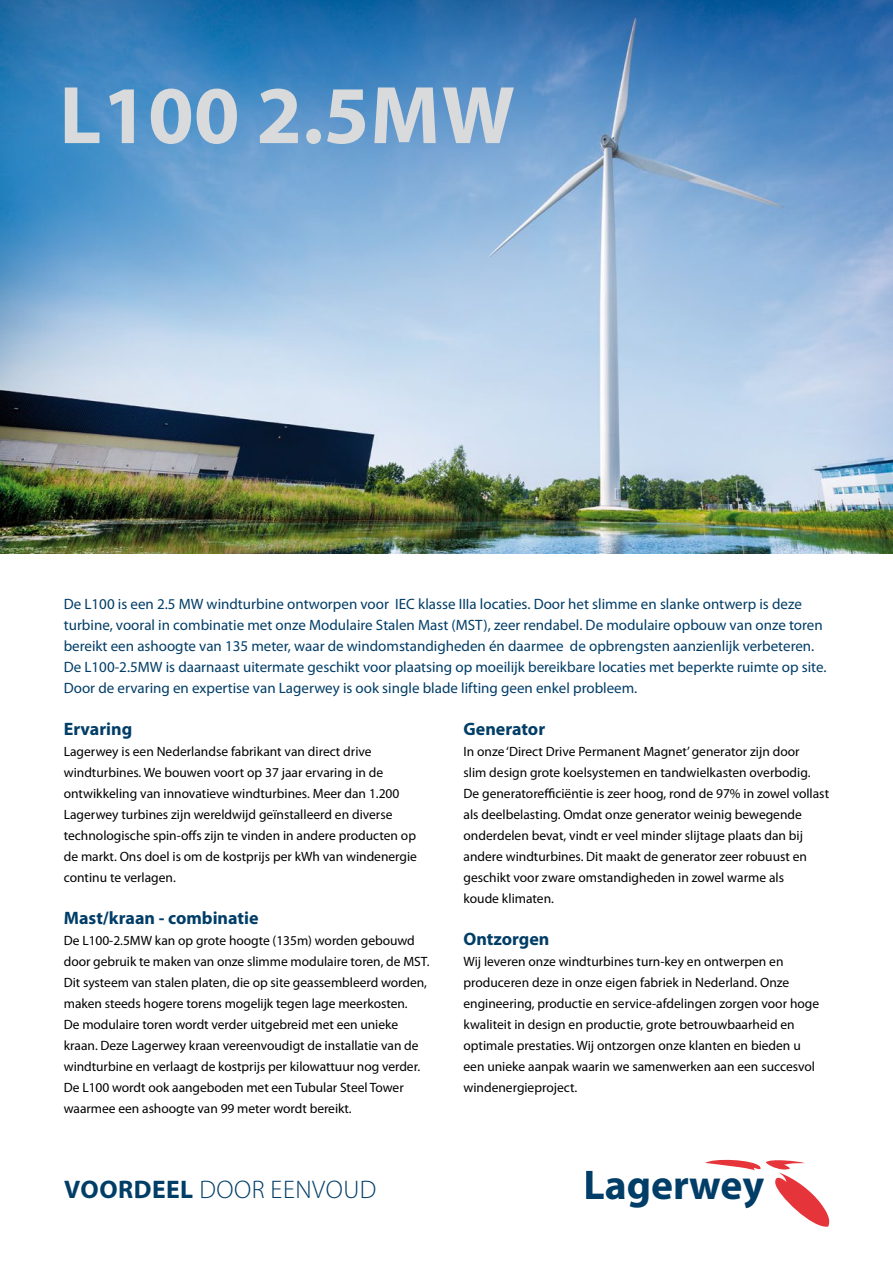
<style>
.page{position:relative;width:893px;height:1263px;background:#fff}
.page>*{position:absolute;margin:0;border:0;box-sizing:border-box;transform-origin:0 0}
.t1{font:700 82.5px "Myriad Pro";letter-spacing:.01em;color:#d9dadb}
.t2{font:700 41.7px "Myriad Pro";color:#003d67}
.t3{font:300 25.5px "Myriad Pro";letter-spacing:.02em;color:#003d67}
.t4{font:700 18px "Myriad Pro";color:#003d67}
.t5{font:15px/21px "Myriad Pro";color:#003d67}
.t6{font:13.5px/21px "Myriad Pro";color:#000}
.s1{font-weight:700}
</style>
<div class="page">
<img style="left:0;top:0;width:893px;height:554px">
<svg style="left:705px;top:1160px;width:124px;height:67px"></svg>
<h1 class="t1" style="left:59px;top:61px;width:457px">L100 2.5MW</h1>
<p class="t5" style="left:64px;top:593px;width:764px">De L100 is een 2.5 MW windturbine ontworpen voor IEC klasse IIIa locaties. Door het slimme en slanke ontwerp is deze turbine, vooral in combinatie met onze Modulaire Stalen Mast (MST), zeer rendabel. De modulaire opbouw van onze toren bereikt een ashoogte van 135 meter, waar de windomstandigheden én daarmee de opbrengsten aanzienlijk verbeteren.<br>De L100-2.5MW is daarnaast uitermate geschikt voor plaatsing op moeilijk bereikbare locaties met beperkte ruimte op site.<br>Door de ervaring en expertise van Lagerwey is ook single blade lifting geen enkel probleem.</p>
<h3 class="t4" style="left:64px;top:717px;width:70px">Ervaring</h3>
<p class="t6" style="left:64px;top:741px;width:355px">Lagerwey is een Nederlandse fabrikant van direct drive windturbines. We bouwen voort op 37 jaar ervaring in de ontwikkeling van innovatieve windturbines. Meer dan 1.200<br>Lagerwey turbines zijn wereldwijd geïnstalleerd en diverse technologische spin-offs zijn te vinden in andere producten op de markt. Ons doel is om de kostprijs per kWh van windenergie continu te verlagen.</p>
<h3 class="t4" style="left:64px;top:906px;width:196px">Mast/kraan - combinatie</h3>
<p class="t6" style="left:64px;top:930px;width:367px">De L100-2.5MW kan op grote hoogte (135m) worden gebouwd door gebruik te maken van onze slimme modulaire toren, de MST.<br>Dit systeem van stalen platen, die op site geassembleerd worden, maken steeds hogere torens mogelijk tegen lage meerkosten.<br>De modulaire toren wordt verder uitgebreid met een unieke kraan. Deze Lagerwey kraan vereenvoudigt de installatie van de windturbine en verlaagt de kostprijs per kilowattuur nog verder.<br>De L100 wordt ook aangeboden met een Tubular Steel Tower waarmee een ashoogte van 99 meter wordt bereikt.</p>
<h3 class="t3" style="left:64px;top:1174px;width:314px"><span class="s1">VOORDEEL</span> DOOR EENVOUD</h3>
<h3 class="t4" style="left:463px;top:717px;width:83px">Generator</h3>
<p class="t6" style="left:463px;top:741px;width:367px">In onze ‘Direct Drive Permanent Magnet’ generator zijn door<br>slim design grote koelsystemen en tandwielkasten overbodig.<br>De generatorefficiëntie is zeer hoog, rond de 97% in zowel vollast als deelbelasting. Omdat onze generator weinig bewegende onderdelen bevat, vindt er veel minder slijtage plaats dan bij andere windturbines. Dit maakt de generator zeer robuust en geschikt voor zware omstandigheden in zowel warme als<br>koude klimaten.</p>
<h3 class="t4" style="left:463px;top:927px;width:88px">Ontzorgen</h3>
<p class="t6" style="left:463px;top:951px;width:357px">Wij leveren onze windturbines turn-key en ontwerpen en produceren deze in onze eigen fabriek in Nederland. Onze engineering, productie en service-afdelingen zorgen voor hoge kwaliteit in design en productie, grote betrouwbaarheid en optimale prestaties. Wij ontzorgen onze klanten en bieden u een unieke aanpak waarin we samenwerken aan een succesvol windenergieproject.</p>
<h2 class="t2" style="left:583px;top:1158px;width:182px">Lagerwey</h2>
</div>
